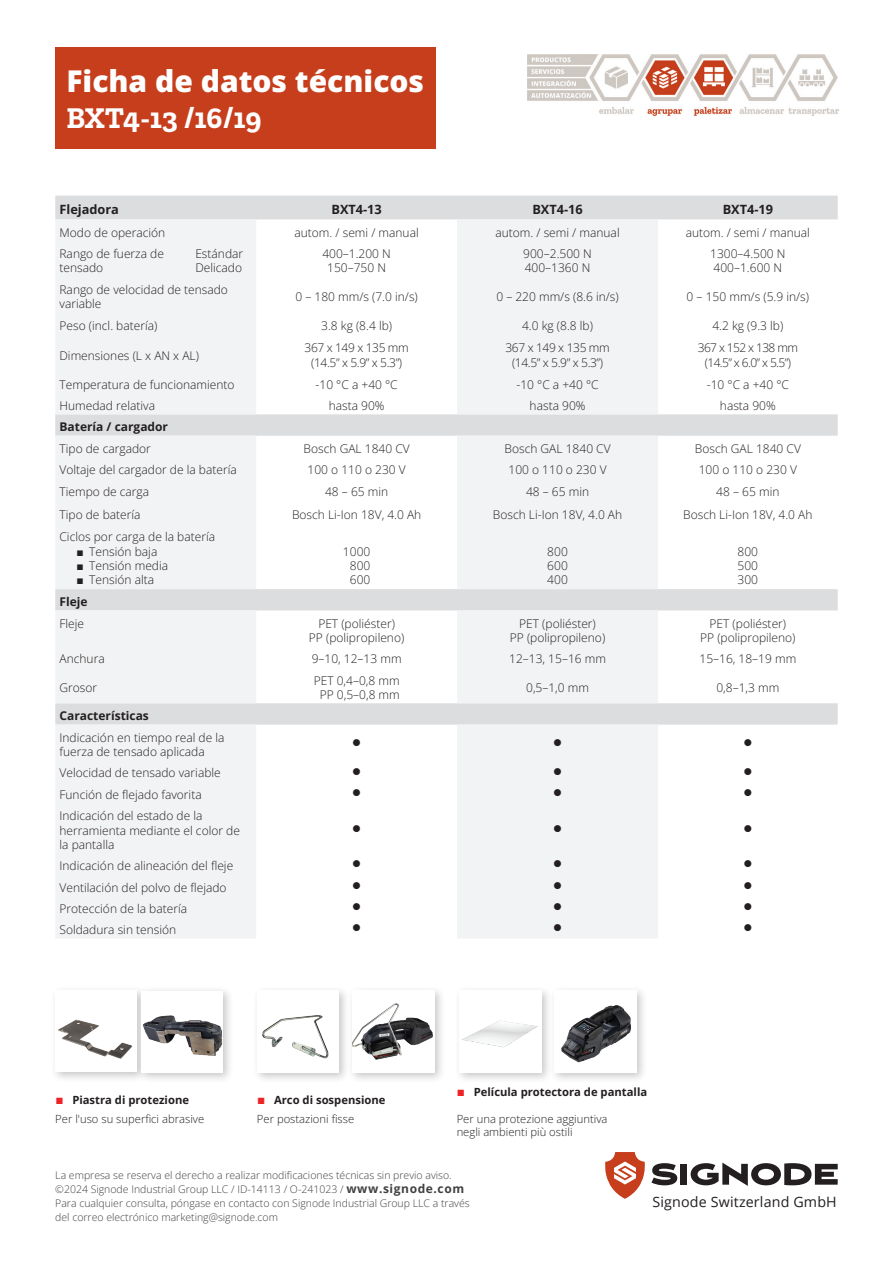
<style>
.page{position:relative;width:893px;height:1263px;background:#fff}
.page>*{position:absolute;margin:0;border:0;box-sizing:border-box;transform-origin:0 0}
.t1{font:800 30px "Open Sans";color:#fff}
.t2{font:700 30px "Zilla Slab";color:#fff}
.t3{font:14.25px "Open Sans";letter-spacing:.01em;color:#231f20}
.t4{font:700 12.75px "Open Sans";color:#231f20}
.t5{font:300 12px/14.4px "Open Sans";color:#231f20}
.t6{font:300 12px/14.4px "Open Sans";letter-spacing:-.03em;color:#231f20;text-align:center}
.t7{font:700 12px "Open Sans";color:#231f20}
.t8{font:300 12px/14.4px "Open Sans";letter-spacing:-.05em;color:#231f20;text-align:center}
.t9{font:12px "Wingdings";color:#231f20}
.t10{font:300 11.25px/13.5px "Open Sans";color:#231f20}
.t11{font:700 11.25px "Open Sans";color:#231f20}
.t12{font:300 10.5px/14.2px "Open Sans";color:#424042}
.s1{font-family:"Arial";font-weight:400}
.s2{font-family:"Arial";font-weight:400;font-size:13.5px;color:#ee2325}
.s3{font-weight:700;font-size:12px}
</style>
<div class="page">
<div style="left:454px;top:985px;width:98px;height:99px;background:#231f20;opacity:.25"></div>
<div style="left:459px;top:991px;width:82px;height:82px;background:#fff"></div>
<img style="left:461px;top:1020px;width:77px;height:28px">
<div style="left:252px;top:985px;width:98px;height:99px;background:#231f20;opacity:.25"></div>
<img style="left:257px;top:991px;width:81px;height:82px">
<div style="left:347px;top:985px;width:98px;height:99px;background:#231f20;opacity:.25"></div>
<img style="left:352px;top:991px;width:82px;height:82px">
<div style="left:549px;top:985px;width:99px;height:99px;background:#231f20;opacity:.25"></div>
<img style="left:555px;top:991px;width:82px;height:82px">
<div style="left:50px;top:985px;width:98px;height:98px;background:#231f20;opacity:.25"></div>
<img style="left:55px;top:991px;width:81px;height:81px">
<div style="left:136px;top:985px;width:98px;height:98px;background:#231f20;opacity:.25"></div>
<img style="left:142px;top:991px;width:81px;height:81px">
<div style="left:55px;top:47px;width:381px;height:101px;background:#c63e1c"></div>
<svg style="left:605px;top:1152px;width:40px;height:47px"></svg>
<svg style="left:651px;top:1163px;width:26px;height:22px"></svg>
<div style="left:681px;top:1164px;width:6px;height:21px;background:#231f20"></div>
<svg style="left:691px;top:1162px;width:147px;height:24px"></svg>
<img style="left:527px;top:54px;width:312px;height:61px">
<svg style="left:55px;top:196px;width:783px;height:529px"></svg>
<svg style="left:55px;top:219px;width:603px;height:719px;fill:#f2f3f4"></svg>
<h1 class="t1" style="left:66px;top:60px;width:359px">Ficha de datos técnicos</h1>
<h1 class="t2" style="left:66px;top:100px;width:197px">BXT4-13 /16/19</h1>
<p class="t4" style="left:60px;top:201px;width:61px">Flejadora</p>
<p class="t4" style="left:331px;top:201px;width:52px">BXT4-13</p>
<p class="t4" style="left:532px;top:201px;width:52px">BXT4-16</p>
<p class="t4" style="left:723px;top:201px;width:52px">BXT4-19</p>
<p class="t5" style="left:60px;top:225px;width:107px">Modo de operación</p>
<p class="t5" style="left:294px;top:225px;width:126px">autom. / semi / manual</p>
<p class="t5" style="left:495px;top:225px;width:126px">autom. / semi / manual</p>
<p class="t5" style="left:686px;top:225px;width:126px">autom. / semi / manual</p>
<p class="t5" style="left:60px;top:246px;width:106px">Rango de fuerza de tensado</p>
<p class="t5" style="left:195px;top:246px;width:49px">Estándar<br>Delicado</p>
<p class="t5" style="left:322px;top:246px;width:70px;text-align:center">400–1.200 N<br>150–750 N</p>
<p class="t5" style="left:523px;top:246px;width:70px">900–2.500 N<br>400–1360 N</p>
<p class="t5" style="left:710px;top:246px;width:77px">1300–4.500 N<br>400–1.600 N</p>
<p class="t5" style="left:60px;top:282px;width:170px">Rango de velocidad de tensado variable</p>
<p class="t5" style="left:295px;top:289px;width:124px">0 – 180 mm/s (7.0 in/s)</p>
<p class="t5" style="left:496px;top:289px;width:124px">0 – 220 mm/s (8.6 in/s)</p>
<p class="t5" style="left:687px;top:289px;width:124px">0 – 150 mm/s (5.9 in/s)</p>
<p class="t5" style="left:60px;top:318px;width:99px">Peso (incl. batería)</p>
<p class="t5" style="left:321px;top:318px;width:72px">3.8 kg (8.4 lb)</p>
<p class="t5" style="left:522px;top:318px;width:72px">4.0 kg (8.8 lb)</p>
<p class="t5" style="left:712px;top:318px;width:72px">4.2 kg (9.3 lb)</p>
<p class="t5" style="left:60px;top:348px;width:141px">Dimensiones (L x AN x AL)</p>
<p class="t6" style="left:305px;top:341px;width:106px">367 x 149 x 135 mm (14.5” x 5.9” x 5.3”)</p>
<p class="t6" style="left:505px;top:341px;width:106px">367 x 149 x 135 mm (14.5” x 5.9” x 5.3”)</p>
<p class="t8" style="left:698px;top:341px;width:102px">367 x 152 x 138 mm (14.5” x 6.0” x 5.5”)</p>
<p class="t5" style="left:60px;top:377px;width:176px">Temperatura de funcionamiento</p>
<p class="t5" style="left:316px;top:377px;width:84px">-10 °C a +40 °C</p>
<p class="t5" style="left:517px;top:377px;width:84px">-10 °C a +40 °C</p>
<p class="t5" style="left:707px;top:377px;width:84px">-10 °C a +40 °C</p>
<p class="t5" style="left:60px;top:398px;width:97px">Humedad relativa</p>
<p class="t5" style="left:329px;top:398px;width:57px">hasta 90%</p>
<p class="t5" style="left:530px;top:398px;width:57px">hasta 90%</p>
<p class="t5" style="left:720px;top:398px;width:57px">hasta 90%</p>
<p class="t7" style="left:60px;top:419px;width:110px">Batería / cargador</p>
<p class="t5" style="left:60px;top:441px;width:93px">Tipo de cargador</p>
<p class="t5" style="left:304px;top:441px;width:108px">Bosch GAL 1840 CV</p>
<p class="t5" style="left:505px;top:441px;width:108px">Bosch GAL 1840 CV</p>
<p class="t5" style="left:695px;top:441px;width:108px">Bosch GAL 1840 CV</p>
<p class="t5" style="left:60px;top:462px;width:179px">Voltaje del cargador de la batería</p>
<p class="t5" style="left:308px;top:462px;width:100px">100 o 110 o 230 V</p>
<p class="t5" style="left:508px;top:462px;width:100px">100 o 110 o 230 V</p>
<p class="t5" style="left:699px;top:462px;width:100px">100 o 110 o 230 V</p>
<p class="t5" style="left:60px;top:484px;width:91px">Tiempo de carga</p>
<p class="t5" style="left:325px;top:484px;width:65px">48 – 65 min</p>
<p class="t5" style="left:526px;top:484px;width:65px">48 – 65 min</p>
<p class="t5" style="left:716px;top:484px;width:65px">48 – 65 min</p>
<p class="t5" style="left:60px;top:507px;width:82px">Tipo de batería</p>
<p class="t5" style="left:292px;top:507px;width:131px">Bosch Li-Ion 18V, 4.0 Ah</p>
<p class="t5" style="left:493px;top:507px;width:131px">Bosch Li-Ion 18V, 4.0 Ah</p>
<p class="t5" style="left:683px;top:507px;width:131px">Bosch Li-Ion 18V, 4.0 Ah</p>
<p class="t5" style="left:60px;top:529px;width:157px">Ciclos por carga de la batería</p>
<p class="t5" style="left:77px;top:544px;width:82px"><span class="s1">■</span> Tensión baja</p>
<p class="t5" style="left:77px;top:558px;width:93px"><span class="s1">■</span> Tensión media</p>
<p class="t5" style="left:77px;top:572px;width:79px"><span class="s1">■</span> Tensión alta</p>
<p class="t5" style="left:343px;top:544px;width:29px;text-align:center">1000<br>800<br>600</p>
<p class="t5" style="left:547px;top:544px;width:22px;text-align:justify">800<br>600<br>400</p>
<p class="t5" style="left:738px;top:544px;width:22px;text-align:justify">800<br>500<br>300</p>
<p class="t7" style="left:60px;top:594px;width:30px">Fleje</p>
<p class="t5" style="left:60px;top:616px;width:26px">Fleje</p>
<p class="t5" style="left:309px;top:616px;width:97px;text-align:center">PET (poliéster)<br>PP (polipropileno)</p>
<p class="t5" style="left:510px;top:616px;width:97px;text-align:center">PET (poliéster)<br>PP (polipropileno)</p>
<p class="t5" style="left:700px;top:616px;width:97px;text-align:center">PET (poliéster)<br>PP (polipropileno)</p>
<p class="t5" style="left:60px;top:651px;width:47px">Anchura</p>
<p class="t5" style="left:312px;top:651px;width:91px">9–10, 12–13 mm</p>
<p class="t5" style="left:509px;top:651px;width:98px">12–13, 15–16 mm</p>
<p class="t5" style="left:699px;top:651px;width:98px">15–16, 18–19 mm</p>
<p class="t5" style="left:60px;top:680px;width:39px">Grosor</p>
<p class="t5" style="left:314px;top:673px;width:88px;text-align:center">PET 0,4–0,8 mm<br>PP 0,5–0,8 mm</p>
<p class="t5" style="left:526px;top:680px;width:64px">0,5–1,0 mm</p>
<p class="t5" style="left:716px;top:680px;width:64px">0,8–1,3 mm</p>
<p class="t7" style="left:60px;top:708px;width:91px">Características</p>
<p class="t5" style="left:60px;top:730px;width:167px">Indicación en tiempo real de la fuerza de tensado aplicada</p>
<p class="t9" style="left:352px;top:736px;width:10px">●</p>
<p class="t9" style="left:553px;top:736px;width:10px">●</p>
<p class="t9" style="left:743px;top:736px;width:10px">●</p>
<p class="t5" style="left:60px;top:766px;width:163px">Velocidad de tensado variable</p>
<p class="t9" style="left:352px;top:765px;width:10px">●</p>
<p class="t9" style="left:553px;top:765px;width:10px">●</p>
<p class="t9" style="left:743px;top:765px;width:10px">●</p>
<p class="t5" style="left:60px;top:787px;width:144px">Función de flejado favorita</p>
<p class="t9" style="left:352px;top:786px;width:10px">●</p>
<p class="t9" style="left:553px;top:786px;width:10px">●</p>
<p class="t9" style="left:743px;top:786px;width:10px">●</p>
<p class="t5" style="left:60px;top:808px;width:182px">Indicación del estado de la herramienta mediante el color de la pantalla</p>
<p class="t9" style="left:352px;top:822px;width:10px">●</p>
<p class="t9" style="left:553px;top:822px;width:10px">●</p>
<p class="t9" style="left:743px;top:822px;width:10px">●</p>
<p class="t5" style="left:60px;top:858px;width:175px">Indicación de alineación del fleje</p>
<p class="t9" style="left:352px;top:858px;width:10px">●</p>
<p class="t9" style="left:553px;top:858px;width:10px">●</p>
<p class="t9" style="left:743px;top:858px;width:10px">●</p>
<p class="t5" style="left:60px;top:880px;width:169px">Ventilación del polvo de flejado</p>
<p class="t9" style="left:352px;top:879px;width:10px">●</p>
<p class="t9" style="left:553px;top:879px;width:10px">●</p>
<p class="t9" style="left:743px;top:879px;width:10px">●</p>
<p class="t5" style="left:60px;top:901px;width:129px">Protección de la batería</p>
<p class="t9" style="left:352px;top:900px;width:10px">●</p>
<p class="t9" style="left:553px;top:900px;width:10px">●</p>
<p class="t9" style="left:743px;top:900px;width:10px">●</p>
<p class="t5" style="left:60px;top:922px;width:118px">Soldadura sin tensión</p>
<p class="t9" style="left:352px;top:922px;width:10px">●</p>
<p class="t9" style="left:553px;top:922px;width:10px">●</p>
<p class="t9" style="left:743px;top:922px;width:10px">●</p>
<p class="t11" style="left:457px;top:1084px;width:192px"><span class="s2">■</span> Película protectora de pantalla</p>
<p class="t10" style="left:457px;top:1111px;width:152px">Per una protezione aggiuntiva negli ambienti più ostili</p>
<p class="t12" style="left:55px;top:1167px;width:416px">La empresa se reserva el derecho a realizar modificaciones técnicas sin previo aviso. ©2024 Signode Industrial Group LLC / ID-14113 / O-241023 / <span class="s3">www.signode.com </span>Para cualquier consulta, póngase en contacto con Signode Industrial Group LLC a través del correo electrónico marketing@signode.com</p>
<p class="t11" style="left:55px;top:1092px;width:135px"><span class="s2">■</span> Piastra di protezione</p>
<p class="t11" style="left:257px;top:1092px;width:130px"><span class="s2">■</span> Arco di sospensione</p>
<p class="t10" style="left:55px;top:1111px;width:150px">Per l'uso su superfici abrasive</p>
<p class="t10" style="left:257px;top:1111px;width:99px">Per postazioni fisse</p>
<p class="t3" style="left:652px;top:1192px;width:186px">Signode Switzerland GmbH</p>
</div>
